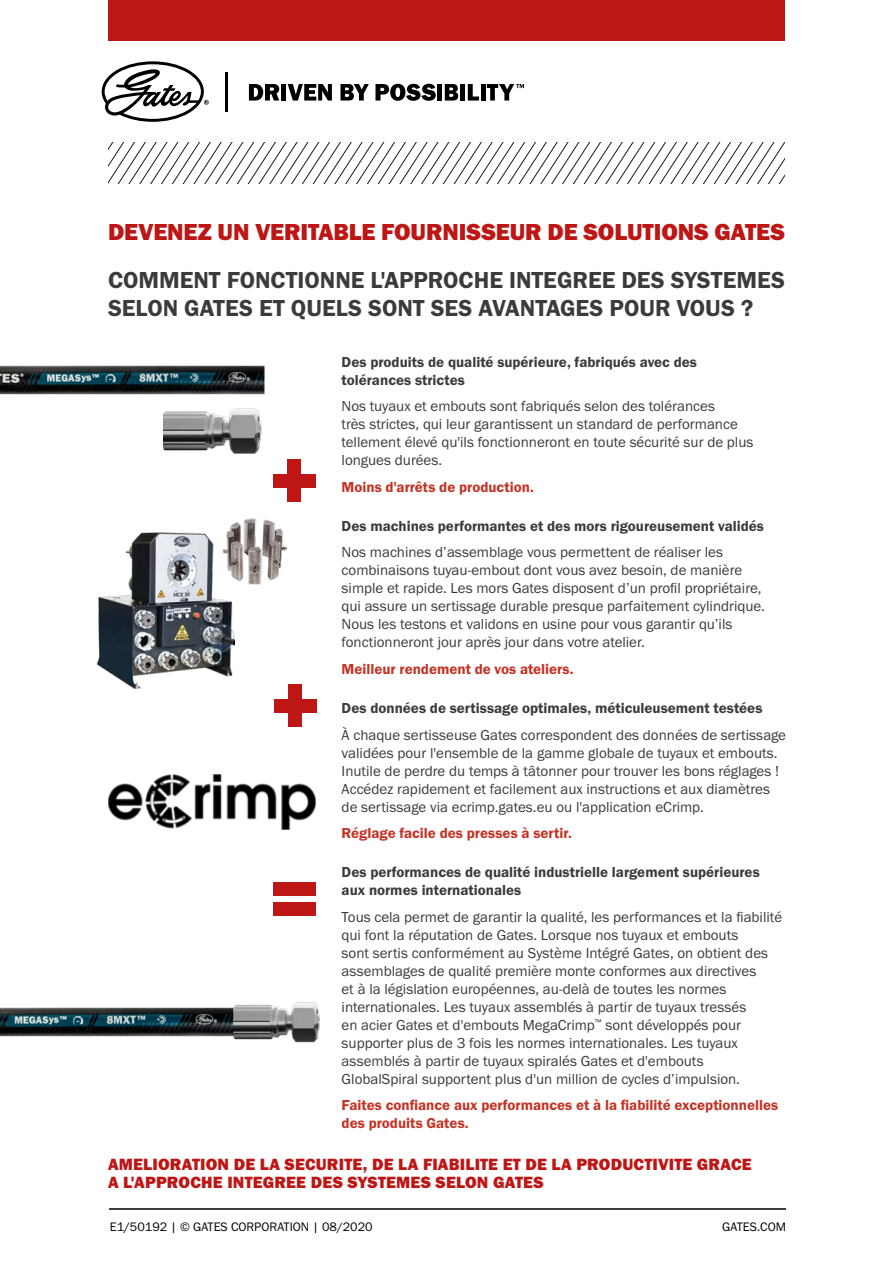
<style>
.page{position:relative;width:893px;height:1263px;background:#fff}
.page>*{position:absolute;margin:0;border:0;box-sizing:border-box;transform-origin:0 0}
.SUBTITLE_PAGE{font:24px/28.8px "Franklin Gothic URW Dem";color:#3b3b3a}
.TITLE_-_21pt{font:24px "Franklin Gothic URW Hea";letter-spacing:-.005em;color:#be1615}
.HIGHLIGHT_BOTTOM{font:16.8px/18px "Franklin Gothic URW Hea";letter-spacing:.01em;color:#be1615}
.Body{font:15px/18px "Franklin Gothic URW Boo";color:#3b3b3a}
.Body-2{font:15px/18px "Franklin Gothic URW Dem";color:#3b3b3a}
.HIGHLIGHTED_TEXT_RED{font:15px/18px "Franklin Gothic URW Dem";color:#c43224}
.Body-3{font:15px "Franklin Gothic URW Dem";color:#c43224}
.t1{font:12.75px "Franklin Gothic URW Boo";color:#000}
</style>
<div class="page">
<hr style="left:109px;top:1208px;width:677px;height:2px;background:#000">
<img style="left:229px;top:518px;width:57px;height:67px">
<img style="left:96px;top:530px;width:139px;height:159px">
<img style="left:0;top:1002px;width:320px;height:41px">
<img style="left:0;top:365px;width:264px;height:30px">
<img style="left:163px;top:408px;width:99px;height:46px">
<img style="left:108px;top:775px;width:207px;height:54px">
<div style="left:273px;top:902px;width:43px;height:14px;background:#be1615"></div>
<div style="left:273px;top:882px;width:43px;height:14px;background:#be1615"></div>
<div style="left:273px;top:474px;width:43px;height:13px;background:#be1615"></div>
<div style="left:287px;top:459px;width:14px;height:43px;background:#be1615"></div>
<div style="left:274px;top:699px;width:43px;height:13px;background:#be1615"></div>
<div style="left:288px;top:684px;width:14px;height:43px;background:#be1615"></div>
<div style="left:108px;top:0;width:677px;height:40px;background:#be1615"></div>
<hr style="left:225px;top:72px;width:3px;height:39px;background:#000">
<svg style="left:249px;top:84px;width:30px;height:17px"></svg>
<div style="left:281px;top:84px;width:5px;height:17px;background:#000"></div>
<svg style="left:288px;top:84px;width:44px;height:17px"></svg>
<svg style="left:340px;top:84px;width:29px;height:17px"></svg>
<svg style="left:375px;top:84px;width:61px;height:17px"></svg>
<div style="left:437px;top:84px;width:5px;height:17px;background:#000"></div>
<svg style="left:445px;top:84px;width:13px;height:17px"></svg>
<div style="left:460px;top:84px;width:5px;height:17px;background:#000"></div>
<svg style="left:468px;top:84px;width:11px;height:17px"></svg>
<div style="left:481px;top:84px;width:5px;height:17px;background:#000"></div>
<svg style="left:487px;top:84px;width:37px;height:17px"></svg>
<svg style="left:102px;top:61px;width:107px;height:61px"></svg>
<svg style="left:108px;top:143px;width:677px;height:40px"></svg>
<p class="TITLE_-_21pt" style="left:108px;top:216px;width:678px">DEVENEZ UN VERITABLE FOURNISSEUR DE SOLUTIONS GATES</p>
<p class="SUBTITLE_PAGE" style="left:108px;top:265px;width:678px">COMMENT FONCTIONNE L'APPROCHE INTEGREE DES SYSTEMES<br>SELON GATES ET QUELS SONT SES AVANTAGES POUR VOUS ?</p>
<p class="Body-2" style="left:342px;top:352px;width:357px">Des produits de qualité supérieure, fabriqués avec des tolérances strictes</p>
<p class="Body" style="left:342px;top:397px;width:413px">Nos tuyaux et embouts sont fabriqués selon des tolérances<br>très strictes, qui leur garantissent un standard de performance tellement élevé qu'ils fonctionneront en toute sécurité sur de plus longues durées.</p>
<p class="HIGHLIGHTED_TEXT_RED" style="left:342px;top:477px;width:194px">Moins d'arrêts de production.</p>
<p class="Body-2" style="left:342px;top:516px;width:424px">Des machines performantes et des mors rigoureusement validés</p>
<p class="Body" style="left:342px;top:543px;width:425px">Nos machines d’assemblage vous permettent de réaliser les combinaisons tuyau-embout dont vous avez besoin, de manière simple et rapide. Les mors Gates disposent d’un profil propriétaire, qui assure un sertissage durable presque parfaitement cylindrique.<br>Nous les testons et validons en usine pour vous garantir qu’ils fonctionneront jour après jour dans votre atelier.</p>
<p class="HIGHLIGHTED_TEXT_RED" style="left:342px;top:660px;width:234px">Meilleur rendement de vos ateliers.</p>
<p class="Body-2" style="left:342px;top:699px;width:422px">Des données de sertissage optimales, méticuleusement testées</p>
<p class="Body" style="left:342px;top:725px;width:446px">À chaque sertisseuse Gates correspondent des données de sertissage validées pour l'ensemble de la gamme globale de tuyaux et embouts.<br>Inutile de perdre du temps à tâtonner pour trouver les bons réglages !<br>Accédez rapidement et facilement aux instructions et aux diamètres de sertissage via ecrimp.gates.eu ou l'application eCrimp.</p>
<p class="Body-3" style="left:342px;top:824px;width:232px">Réglage facile des presses à sertir.</p>
<p class="Body-2" style="left:342px;top:863px;width:420px">Des performances de qualité industrielle largement supérieures aux normes internationales</p>
<p class="Body" style="left:342px;top:908px;width:442px">Tous cela permet de garantir la qualité, les performances et la fiabilité qui font la réputation de Gates. Lorsque nos tuyaux et embouts<br>sont sertis conformément au Système Intégré Gates, on obtient des assemblages de qualité première monte conformes aux directives<br>et à la législation européennes, au-delà de toutes les normes internationales. Les tuyaux assemblés à partir de tuyaux tressés<br>en acier Gates et d'embouts MegaCrimp<sup>™</sup> sont développés pour supporter plus de 3 fois les normes internationales. Les tuyaux assemblés à partir de tuyaux spiralés Gates et d'embouts GlobalSpiral supportent plus d'un million de cycles d’impulsion.</p>
<p class="HIGHLIGHTED_TEXT_RED" style="left:342px;top:1096px;width:438px">Faites confiance aux performances et à la fiabilité exceptionnelles des produits Gates.</p>
<p class="HIGHLIGHT_BOTTOM" style="left:108px;top:1154px;width:645px">AMELIORATION DE LA SECURITE, DE LA FIABILITE ET DE LA PRODUCTIVITE GRACE<br>A L'APPROCHE INTEGREE DES SYSTEMES SELON GATES</p>
<p class="t1" style="left:110px;top:1219px;width:265px">E1/50192 | © GATES CORPORATION | 08/2020</p>
<p class="t1" style="left:722px;top:1219px;width:65px">GATES.COM</p>
</div>
